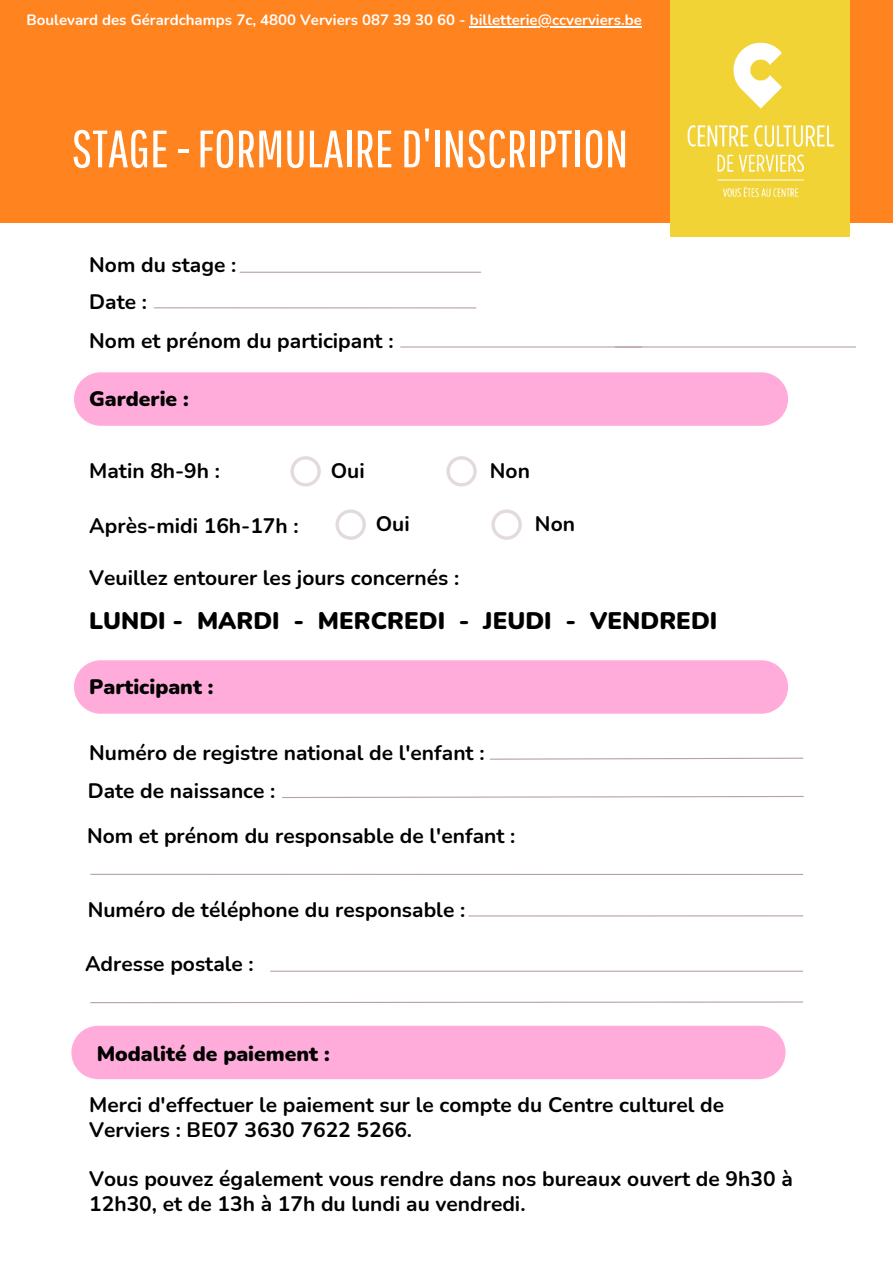
<style>
.page{position:relative;width:893px;height:1264px;background:#fff}
.page>*{position:absolute;margin:0;border:0;box-sizing:border-box;transform-origin:0 0}
.t1{font:52.5px "Pathway Gothic One";color:#fff}
.t2{font:900 24px "Nunito";color:#000}
.t3{font:700 21px/24.8px "Nunito";color:#000}
.t4{font:900 21px "Nunito";color:#000}
.t5{font:700 15px "Nunito";color:#fff}
</style>
<div class="page">
<div style="left:0;top:0;width:892px;height:223px;background:#ff831e"></div>
<div style="left:670px;top:0;width:180px;height:237px;background:#f1d335"></div>
<hr style="left:240px;top:272px;width:240px;height:1px;background:#b7a0a7">
<hr style="left:154px;top:307px;width:322px;height:1px;background:#b7a0a7">
<div style="left:74px;top:372px;width:714px;height:54px;background:#ffacdb;border-radius:27px"></div>
<svg style="left:290px;top:456px;width:31px;height:30px"></svg>
<svg style="left:446px;top:456px;width:30px;height:30px"></svg>
<div style="left:74px;top:660px;width:714px;height:53px;background:#ffacdb;border-radius:27px"></div>
<hr style="left:270px;top:970px;width:532px;height:1px;background:#b7a0a7">
<svg style="left:90px;top:1001px;width:713px;height:2px"></svg>
<img style="left:687px;top:42px;width:147px;height:155px">
<hr style="left:400px;top:346px;width:241px;height:1px;background:#b7a0a7">
<hr style="left:615px;top:346px;width:240px;height:1px;background:#b7a0a7">
<svg style="left:335px;top:509px;width:31px;height:31px"></svg>
<svg style="left:491px;top:509px;width:31px;height:31px"></svg>
<svg style="left:489px;top:757px;width:315px;height:3px"></svg>
<svg style="left:282px;top:796px;width:522px;height:2px"></svg>
<hr style="left:91px;top:873px;width:711px;height:2px;background:#b7a0a7">
<hr style="left:469px;top:915px;width:334px;height:1px;background:#b7a0a7">
<div style="left:71px;top:1025px;width:714px;height:54px;background:#ffacdb;border-radius:27px"></div>
<hr style="left:470px;top:27px;width:172px;height:1px;background:#fff">
<p class="t5" style="left:27px;top:10px;width:616px">Boulevard des Gérardchamps 7c, 4800 Verviers 087 39 30 60 - billetterie@ccverviers.be</p>
<p class="t1" style="left:71px;top:117px;width:558px">STAGE-FORMULAIRE D'INSCRIPTION</p>
<p class="t3" style="left:89px;top:253px;width:148px">Nom du stage :</p>
<p class="t3" style="left:89px;top:289px;width:59px">Date :</p>
<p class="t3" style="left:89px;top:328px;width:306px">Nom et prénom du participant :</p>
<p class="t4" style="left:89px;top:384px;width:101px">Garderie :</p>
<p class="t3" style="left:89px;top:458px;width:132px">Matin 8h-9h :</p>
<p class="t3" style="left:331px;top:459px;width:35px">Oui</p>
<p class="t3" style="left:490px;top:459px;width:42px">Non</p>
<p class="t3" style="left:376px;top:512px;width:35px">Oui</p>
<p class="t3" style="left:535px;top:512px;width:42px">Non</p>
<p class="t3" style="left:89px;top:565px;width:371px">Veuillez entourer les jours concernés :</p>
<p class="t2" style="left:89px;top:604px;width:629px">LUNDI - MARDI - MERCREDI - JEUDI - VENDREDI</p>
<p class="t3" style="left:89px;top:513px;width:211px">Après-midi 16h-17h :</p>
<p class="t4" style="left:89px;top:672px;width:126px">Participant :</p>
<p class="t3" style="left:89px;top:740px;width:397px">Numéro de registre national de l'enfant :</p>
<p class="t3" style="left:88px;top:778px;width:189px">Date de naissance :</p>
<p class="t3" style="left:87px;top:824px;width:430px">Nom et prénom du responsable de l'enfant :</p>
<p class="t3" style="left:88px;top:897px;width:379px">Numéro de téléphone du responsable :</p>
<p class="t3" style="left:85px;top:951px;width:170px">Adresse postale :</p>
<p class="t4" style="left:97px;top:1039px;width:234px">Modalité de paiement :</p>
<p class="t3" style="left:89px;top:1092px;width:636px">Merci d'effectuer le paiement sur le compte du Centre culturel de<br>Verviers : BE07 3630 7622 5266.</p>
<p class="t3" style="left:89px;top:1166px;width:705px">Vous pouvez également vous rendre dans nos bureaux ouvert de 9h30 à<br>12h30, et de 13h à 17h du lundi au vendredi.</p>
</div>
